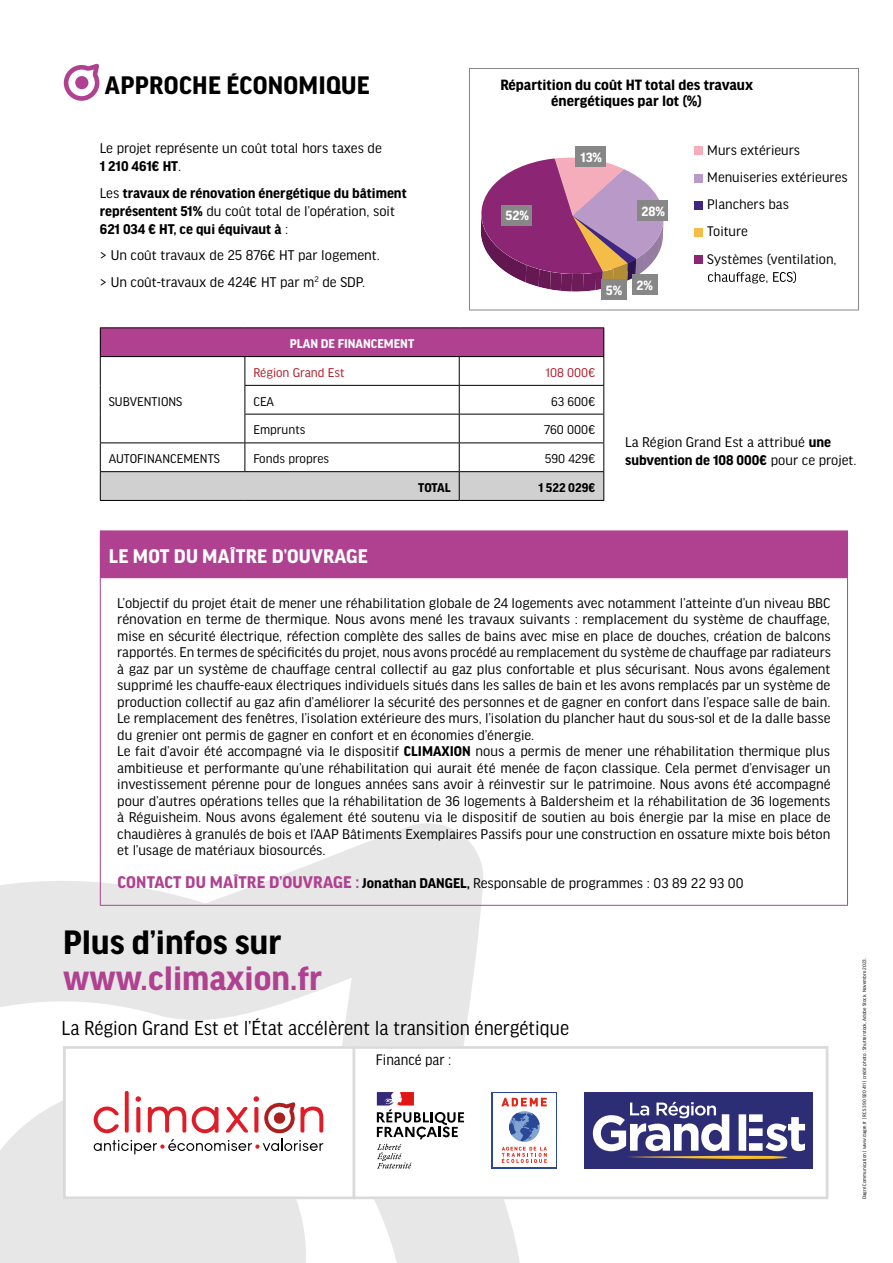
<style>
.page{position:relative;width:893px;height:1263px;background:#fff}
.page>*{position:absolute;margin:0;border:0;box-sizing:border-box;transform-origin:0 0}
.t1{font:700 36px "Good Headline Pro";color:#b04191}
.t2{font:700 36px "Good Headline Pro";color:#000}
.t3{font:700 27px "Good Headline Pro";letter-spacing:.01em;color:#000}
.t4{font:21.6px "Good Headline Pro Narr";color:#000}
.t5{font:700 21px "Good Headline Pro";letter-spacing:.01em;color:#fff}
.t6{font:16.2px "Good Headline Pro Narr";color:#000}
.t7{font:700 15.9px/15.9px "Good Headline Pro";color:#000;text-align:center}
.t8{font:15px/16.5px "Good Headline Pro";color:#000}
.t9{font:700 15px/18px "Good Headline Pro";color:#000}
.t10{font:14.85px/27.3px "Good Headline Pro";color:#000}
.t11{font:700 14.25px "Good Headline Pro";color:#fff}
.t12{font:13.5px "Good Headline Pro";color:#000}
.t13{font:13.5px "Good Headline Pro";color:#b01826}
.t14{font:700 13.5px "Good Headline Pro";color:#fff}
.t15{font:700 13.5px "Good Headline Pro";color:#000}
.t16{font:5.25px "Good Headline Pro";color:#000}
.s1{font-weight:700}
.s2{font-weight:400}
.s3{font-weight:700;font-size:18px;color:#b04191}
</style>
<div class="page">
<svg style="left:64px;top:64px;width:35px;height:37px"></svg>
<hr style="left:100px;top:327px;width:145px;height:1px;background:#000">
<hr style="left:245px;top:327px;width:214px;height:1px;background:#000">
<hr style="left:459px;top:327px;width:145px;height:1px;background:#000">
<svg style="left:100px;top:328px;width:504px;height:172px"></svg>
<hr style="left:100px;top:500px;width:145px;height:1px;background:#000">
<hr style="left:245px;top:500px;width:214px;height:1px;background:#000">
<hr style="left:459px;top:500px;width:145px;height:1px;background:#000">
<div style="left:469px;top:68px;width:390px;height:242px;border:1px solid #878787"></div>
<svg style="left:0;top:820px;width:523px;height:443px;fill:#e7e7e7"></svg>
<svg style="left:63px;top:1046px;width:765px;height:153px"></svg>
<hr style="left:353px;top:1046px;width:2px;height:153px;background:#dadada">
<svg style="left:125px;top:1091px;width:4px;height:41px"></svg>
<svg style="left:94px;top:1096px;width:229px;height:58px"></svg>
<div style="left:100px;top:531px;width:747px;height:47px;background:#b04191"></div>
<hr style="left:100px;top:530px;width:748px;height:1px;background:#b04191">
<hr style="left:847px;top:531px;width:1px;height:46px;background:#b04191">
<hr style="left:100px;top:578px;width:1px;height:327px;background:#b04191">
<hr style="left:100px;top:577px;width:748px;height:1px;background:#b04191">
<hr style="left:847px;top:578px;width:1px;height:327px;background:#b04191">
<hr style="left:100px;top:905px;width:748px;height:1px;background:#b04191">
<svg style="left:708px;top:271px;width:88px;height:13px"></svg>
<div style="left:695px;top:146px;width:8px;height:9px;background:#f5acbb"></div>
<div style="left:695px;top:174px;width:8px;height:8px;background:#b999c8"></div>
<div style="left:695px;top:201px;width:8px;height:8px;background:#3f2683"></div>
<div style="left:695px;top:228px;width:8px;height:8px;background:#f4bd48"></div>
<div style="left:695px;top:255px;width:8px;height:8px;background:#8c2573"></div>
<svg style="left:481px;top:158px;width:183px;height:134px"></svg>
<div style="left:632px;top:274px;width:25px;height:21px;background:#878787"></div>
<div style="left:601px;top:279px;width:26px;height:21px;background:#878787"></div>
<div style="left:637px;top:201px;width:31px;height:20px;background:#878787"></div>
<div style="left:575px;top:146px;width:31px;height:21px;background:#878787"></div>
<div style="left:501px;top:205px;width:31px;height:21px;background:#878787"></div>
<h2 class="t3" style="left:105px;top:72px;width:266px">APPROCHE ÉCONOMIQUE</h2>
<p class="t8" style="left:100px;top:140px;width:284px;line-height:18px">Le projet représente un coût total hors taxes de<br><span class="s1">1 210 461€ HT</span>.</p>
<p class="t9" style="left:100px;top:184px;width:308px"><span class="s2">Les</span> travaux de rénovation énergétique du bâtiment représentent 51% <span class="s2">du coût total de l’opération, soit<br></span>621 034 € HT, ce qui équivaut à <span class="s2">:</span></p>
<p class="t8" style="left:100px;top:242px;width:281px;line-height:26.5px">&gt; Un coût travaux de 25 876€ HT par logement. &gt; Un coût-travaux de 424€ HT par m<sup>2</sup> de SDP.</p>
<p class="t14" style="left:290px;top:337px;width:126px">PLAN DE FINANCEMENT</p>
<p class="t7" style="left:500px;top:77px;width:254px">Répartition du coût HT total des travaux énergétiques par lot (%)</p>
<p class="t10" style="left:707px;top:136px;width:142px">Murs extérieurs<br>Menuiseries extérieures<br>Planchers bas<br>Toiture<br>Systèmes (ventilation,</p>
<p class="t11" style="left:637px;top:278px;width:18px">2%</p>
<p class="t11" style="left:581px;top:150px;width:23px">13%</p>
<p class="t11" style="left:641px;top:204px;width:25px">28%</p>
<p class="t11" style="left:506px;top:209px;width:25px">52%</p>
<p class="t11" style="left:606px;top:283px;width:18px">5%</p>
<p class="t12" style="left:109px;top:395px;width:75px">SUBVENTIONS</p>
<p class="t13" style="left:253px;top:366px;width:93px">Région Grand Est</p>
<p class="t13" style="left:545px;top:366px;width:51px">108 000€</p>
<p class="t12" style="left:253px;top:395px;width:22px">CEA</p>
<p class="t12" style="left:551px;top:395px;width:46px">63 600€</p>
<p class="t12" style="left:253px;top:423px;width:54px">Emprunts</p>
<p class="t12" style="left:544px;top:423px;width:53px">760 000€</p>
<p class="t12" style="left:109px;top:452px;width:112px">AUTOFINANCEMENTS</p>
<p class="t12" style="left:253px;top:452px;width:77px">Fonds propres</p>
<p class="t12" style="left:545px;top:452px;width:52px">590 429€</p>
<p class="t15" style="left:418px;top:481px;width:34px">TOTAL</p>
<p class="t15" style="left:538px;top:481px;width:58px">1 522 029€</p>
<p class="t8" style="left:625px;top:434px;width:233px;line-height:18px">La Région Grand Est a attribué <span class="s1">une subvention de 108 000€</span> pour ce projet.</p>
<h3 class="t5" style="left:109px;top:547px;width:261px">LE MOT DU MAÎTRE D’OUVRAGE</h3>
<p class="t8" style="left:117px;top:595px;width:715px">L’objectif du projet était de mener une réhabilitation globale de 24 logements avec notamment l’atteinte d’un niveau BBC rénovation en terme de thermique. Nous avons mené les travaux suivants : remplacement du système de chauffage, mise en sécurité électrique, réfection complète des salles de bains avec mise en place de douches, création de balcons rapportés. En termes de spécificités du projet, nous avons procédé au remplacement du système de chauffage par radiateurs à gaz par un système de chauffage central collectif au gaz plus confortable et plus sécurisant. Nous avons également supprimé les chauffe-eaux électriques individuels situés dans les salles de bain et les avons remplacés par un système de production collectif au gaz afin d’améliorer la sécurité des personnes et de gagner en confort dans l’espace salle de bain.<br>Le remplacement des fenêtres, l’isolation extérieure des murs, l’isolation du plancher haut du sous-sol et de la dalle basse du grenier ont permis de gagner en confort et en économies d’énergie.<br>Le fait d’avoir été accompagné via le dispositif <span class="s1">CLIMAXION</span> nous a permis de mener une réhabilitation thermique plus ambitieuse et performante qu’une réhabilitation qui aurait été menée de façon classique. Cela permet d’envisager un investissement pérenne pour de longues années sans avoir à réinvestir sur le patrimoine. Nous avons été accompagné pour d’autres opérations telles que la réhabilitation de 36 logements à Baldersheim et la réhabilitation de 36 logements à Réguisheim. Nous avons également été soutenu via le dispositif de soutien au bois énergie par la mise en place de chaudières à granulés de bois et l’AAP Bâtiments Exemplaires Passifs pour une construction en ossature mixte bois béton et l’usage de matériaux biosourcés.</p>
<p class="t8" style="left:117px;top:875px;width:628px"><span class="s3">CONTACT DU MAÎTRE D’OUVRAGE :</span> <span class="s1">Jonathan DANGEL,</span> Responsable de programmes : 03 89 22 93 00</p>
<h1 class="t2" style="left:63px;top:925px;width:220px">Plus d’infos sur</h1>
<h1 class="t1" style="left:63px;top:961px;width:261px">www.climaxion.fr</h1>
<h3 class="t4" style="left:62px;top:1017px;width:509px">La Région Grand Est et l’État accélèrent la transition énergétique</h3>
<p class="t6" style="left:376px;top:1052px;width:77px">Financé par :</p>
<p class="t16" style="left:862px;top:1199px;width:243px;rotate:-90deg">Dagré Communication | www.dagre.fr | RCS 390 920 411 | crédit photo : Shutterstock, Adobe Stock. Novembre 2023.</p>
</div>
